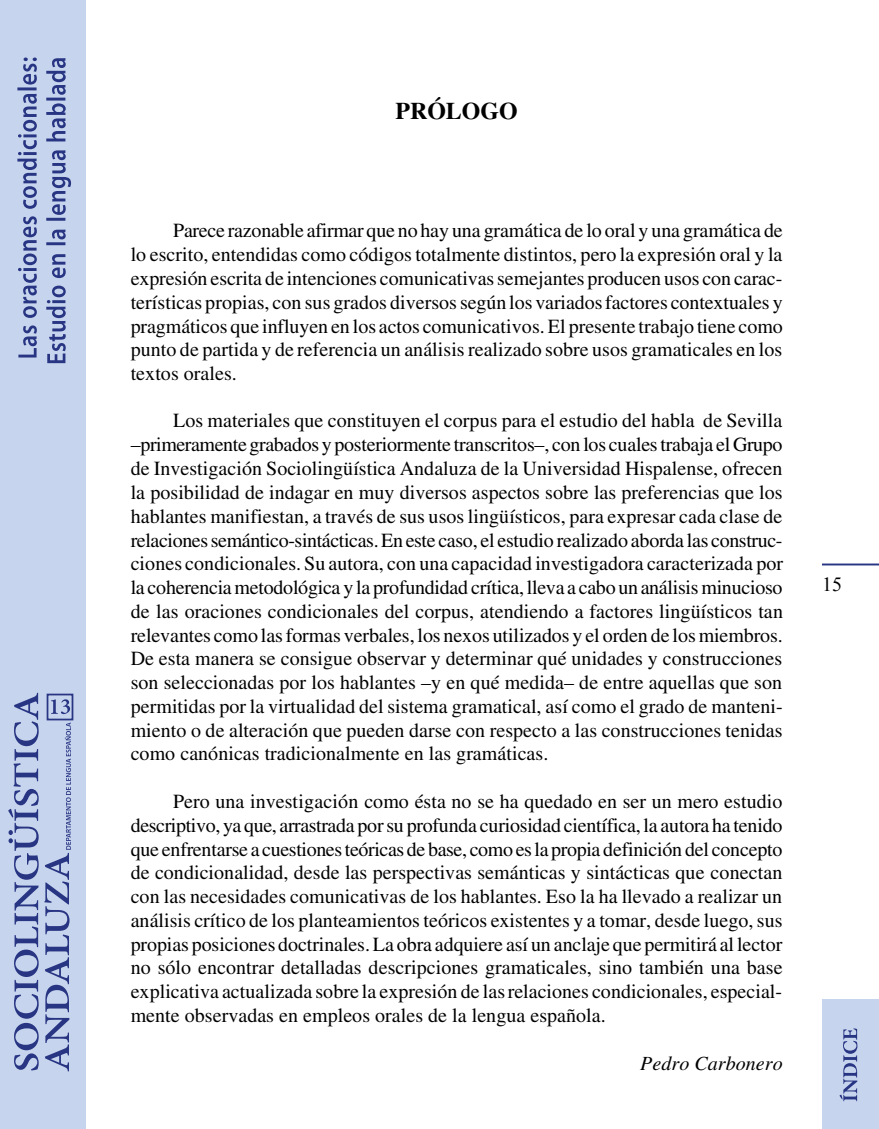
<style>
.page{position:relative;width:879px;height:1129px;background:#fff}
.page>*{position:absolute;margin:0;border:0;box-sizing:border-box;transform-origin:0 0}
.t1{font:700 24px "Times";color:#000}
.t2{font:20px/23.8px "Times";color:#000;text-align:justify}
.t3{font:italic 20px "Times";color:#000}
.t4{font:20px "Times New Roman";color:#000}
</style>
<div class="page">
<div style="left:0;top:0;width:85px;height:1128px;background:#c6d4ee"></div>
<svg style="left:46px;top:58px;width:25px;height:305px"></svg>
<svg style="left:17px;top:57px;width:20px;height:300px"></svg>
<div style="left:47px;top:693px;width:26px;height:27px;border:2px solid #283583"></div>
<svg style="left:8px;top:692px;width:63px;height:379px"></svg>
<div style="left:822px;top:999px;width:57px;height:129px;background:#c6d4ee"></div>
<svg style="left:839px;top:1028px;width:18px;height:72px"></svg>
<hr style="left:822px;top:563px;width:57px;height:2px;background:#283583">
<p class="t1" style="left:395px;top:96px;width:124px">PRÓLOGO</p>
<p class="t2" style="left:131px;top:218px;width:653px;text-indent:42px">Parece razonable afirmar que no hay una gramática de lo oral y una gramática de lo escrito, entendidas como códigos totalmente distintos, pero la expresión oral y la expresión escrita de intenciones comunicativas semejantes producen usos con carac&shy;terísticas propias, con sus grados diversos según los variados factores contextuales y pragmáticos que influyen en los actos comunicativos. El presente trabajo tiene como punto de partida y de referencia un análisis realizado sobre usos gramaticales en los textos orales.</p>
<p class="t2" style="left:131px;top:408px;width:654px;text-indent:42px">Los materiales que constituyen el corpus para el estudio del habla de Sevilla –primeramente grabados y posteriormente transcritos–, con los cualestrabaja el Grupo de Investigación Sociolingüística Andaluza de la Universidad Hispalense, ofrecen la posibilidad de indagar en muy diversos aspectos sobre las preferencias que los hablantes manifiestan, a través de sus usos lingüísticos, para expresar cada clase de relaciones semántico-sintácticas. En este caso, el estudio realizado aborda las construc&shy;ciones condicionales. Su autora, con una capacidad investigadora caracterizada por la coherencia metodológica y la profundidad crítica,lleva a cabo un análisis minucioso de las oraciones condicionales del corpus, atendiendo a factores lingüísticos tan relevantes como las formas verbales, los nexos utilizados y el orden de los miembros.<br>De esta manera se consigue observar y determinar qué unidades y construcciones son seleccionadas por los hablantes –y en qué medida– de entre aquellas que son permitidas por la virtualidad del sistema gramatical, así como el grado de manteni&shy;miento o de alteración que pueden darse con respecto a las construcciones tenidas como canónicas tradicionalmente en las gramáticas.</p>
<p class="t2" style="left:131px;top:789px;width:653px;text-indent:42px">Pero una investigación como ésta no se ha quedado en ser un mero estudio descriptivo, ya que, arrastrada por su profunda curiosidad científica,la autora ha tenido que enfrentarse a cuestionesteóricas de base, como esla propia definición del concepto de condicionalidad, desde las perspectivas semánticas y sintácticas que conectan con las necesidades comunicativas de los hablantes. Eso la ha llevado a realizar un análisis crítico de los planteamientos teóricos existentes y a tomar, desde luego, sus propias posiciones doctrinales. La obra adquiere así un anclaje que permitirá al lector no sólo encontrar detalladas descripciones gramaticales, sino también una base explicativa actualizada sobre la expresión de las relaciones condicionales, especial&shy;mente observadas en empleos orales de la lengua española.</p>
<p class="t3" style="left:640px;top:1051px;width:144px">Pedro Carbonero</p>
<p class="t4" style="left:822px;top:571px;width:21px">15</p>
</div>
